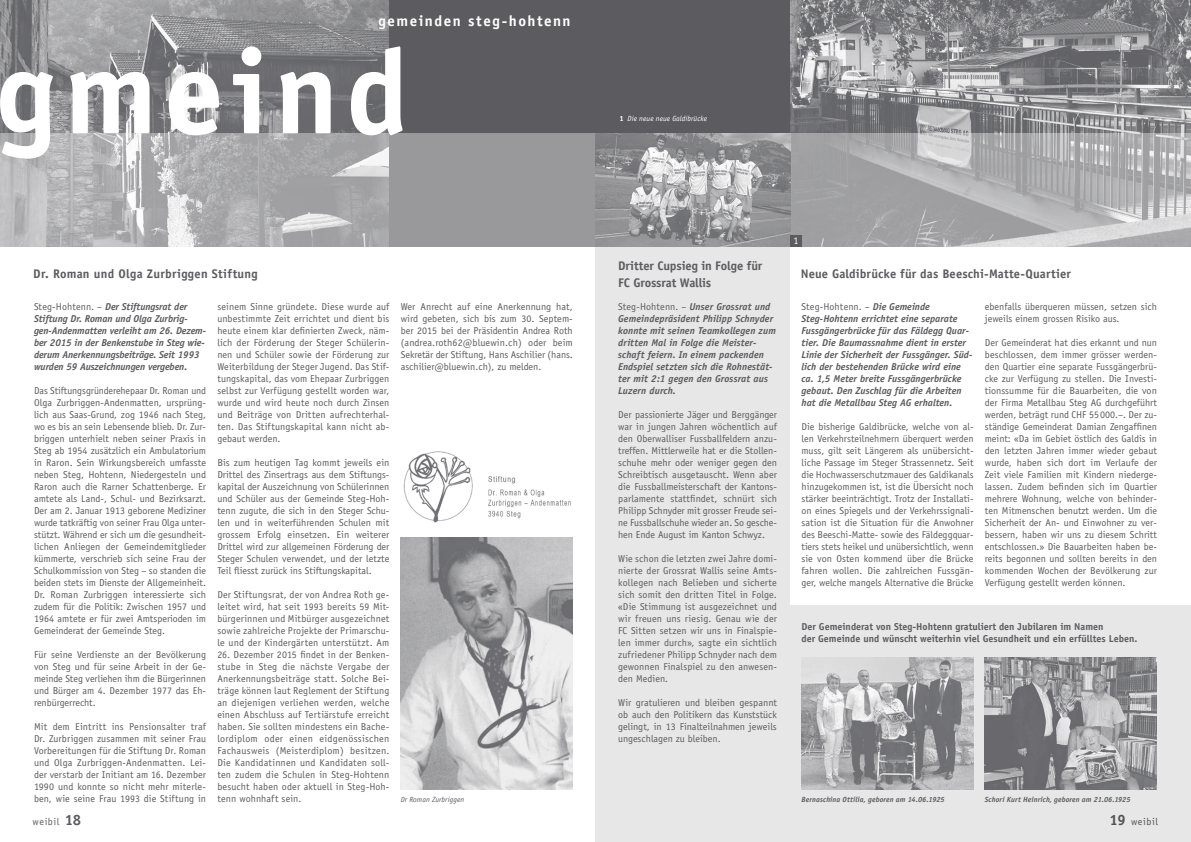
<style>
.page{position:relative;width:1191px;height:842px;background:#fff}
.page>*{position:absolute;margin:0;border:0;box-sizing:border-box;transform-origin:0 0}
.t1{font:700 120px "Officina Sans";letter-spacing:.055em;color:#fff}
.t2{font:700 15px "Officina Sans";letter-spacing:.1em;color:#fff}
.t3{font:700 12.5px "Officina Sans";letter-spacing:.01em;color:#5c5c60}
.t4{font:700 12.5px/16.8px "Officina Sans";letter-spacing:-.01em;color:#5c5c60}
.t5{font:10px/12px "Officina Sans";color:#5c5c60;text-align:justify}
.t6{font:italic 700 10px/12px "Officina Sans";color:#5c5c60}
.t7{font:700 10px/12px "Officina Sans";color:#5c5c60}
.t8{font:10px "Officina Sans";color:#fff}
.t9{font:italic 700 7.5px "Officina Sans";letter-spacing:.01em;color:#5c5c60}
.t10{font:italic 7.5px "Officina Sans";letter-spacing:.01em;color:#fff}
.t11{font:italic 7.5px "Officina Sans";letter-spacing:.01em;color:#5c5c60}
.s1{font-weight:700;font-style:normal}
.s2{font-weight:400;font-style:normal}
.s3{font-weight:700;font-size:15px}
</style>
<div class="page">
<div style="left:0;top:0;width:1191px;height:247px;background:#5c5c60"></div>
<img style="left:790px;top:0;width:401px;height:133px">
<img style="left:0;top:0;width:388px;height:133px">
<div style="left:790px;top:605px;width:401px;height:237px;background:#e7e7e7"></div>
<div style="left:595px;top:247px;width:195px;height:595px;background:#e7e7e7"></div>
<img style="left:401px;top:538px;width:172px;height:252px">
<svg style="left:0;top:133px;width:595px;height:114px;background:#aaaaac"></svg>
<svg style="left:790px;top:133px;width:401px;height:114px;background:#afafb1"></svg>
<img style="left:403px;top:451px;width:168px;height:72px">
<img style="left:595px;top:133px;width:195px;height:114px">
<div style="left:790px;top:235px;width:11px;height:12px;background:#5c5c60"></div>
<img style="left:801px;top:658px;width:173px;height:132px">
<img style="left:984px;top:658px;width:173px;height:132px">
<h2 class="t2" style="left:378px;top:12px;width:194px">gemeinden steg-hohtenn</h2>
<h1 class="t1" style="left:-4px;top:18px;width:413px">gmeind</h1>
<p class="t10" style="left:619px;top:114px;width:89px"><span class="s1">1</span> Die neue neue Galdibrücke</p>
<p class="t3" style="left:33px;top:266px;width:226px">Dr. Roman und Olga Zurbriggen Stiftung</p>
<p class="t6" style="left:34px;top:300px;width:173px"><span class="s2">Steg-Hohtenn. –</span> Der Stiftungsrat der Stiftung Dr. Roman und Olga Zurbrig&shy;gen-Andenmatten verleiht am 26. Dezem&shy;ber 2015 in der Benkenstube in Steg wie&shy;derum Anerkennungsbeiträge. Seit 1993 wurden 59 Auszeichnungen vergeben.</p>
<p class="t5" style="left:34px;top:384px;width:174px">Das Stiftungsgründerehepaar Dr. Roman und Olga Zurbriggen-Andenmatten, ursprüng&shy;lich aus Saas-Grund, zog 1946 nach Steg, wo es bis an sein Lebensende blieb. Dr. Zur&shy;briggen unterhielt neben seiner Praxis in Steg ab 1954 zusätzlich ein Ambulatorium in Raron. Sein Wirkungsbereich umfasste neben Steg, Hohtenn, Niedergesteln und Raron auch die Rarner Schattenberge. Er amtete als Land-, Schul- und Bezirksarzt.<br>Der am 2. Januar 1913 geborene Mediziner wurde tatkräftig von seiner Frau Olga unter&shy;stützt. Während er sich um die gesundheit&shy;lichen Anliegen der Gemeindemitglieder kümmerte, verschrieb sich seine Frau der Schulkommission von Steg – so standen die beiden stets im Dienste der Allgemeinheit.<br>Dr. Roman Zurbriggen interessierte sich zudem für die Politik: Zwischen 1957 und 1964 amtete er für zwei Amtsperioden im Gemeinderat der Gemeinde Steg.</p>
<p class="t5" style="left:34px;top:648px;width:174px">Für seine Verdienste an der Bevölkerung von Steg und für seine Arbeit in der Ge&shy;meinde Steg verliehen ihm die Bürgerinnen und Bürger am 4. Dezember 1977 das Eh&shy;renbürgerrecht.</p>
<p class="t5" style="left:34px;top:720px;width:173px">Mit dem Eintritt ins Pensionsalter traf Dr. Zurbriggen zusammen mit seiner Frau Vorbereitungen für die Stiftung Dr. Roman und Olga Zurbriggen-Andenmatten. Lei&shy;der verstarb der Initiant am 16. Dezember 1990 und konnte so nicht mehr miterle&shy;ben, wie seine Frau 1993 die Stiftung in</p>
<p class="t5" style="left:217px;top:300px;width:173px">seinem Sinne gründete. Diese wurde auf unbestimmte Zeit errichtet und dient bis heute einem klar definierten Zweck, näm&shy;lich der Förderung der Steger Schülerin&shy;nen und Schüler sowie der Förderung zur Weiterbildung der Steger Jugend. Das Stif&shy;tungskapital, das vom Ehepaar Zurbriggen selbst zur Verfügung gestellt worden war, wurde und wird heute noch durch Zinsen und Beiträge von Dritten aufrechterhal&shy;ten. Das Stiftungskapital kann nicht ab&shy;gebaut werden.</p>
<p class="t5" style="left:217px;top:456px;width:173px">Bis zum heutigen Tag kommt jeweils ein Drittel des Zinsertrags aus dem Stiftungs&shy;kapital der Auszeichnung von Schülerinnen und Schüler aus der Gemeinde Steg-Hoh&shy;tenn zugute, die sich in den Steger Schu&shy;len und in weiterführenden Schulen mit grossem Erfolg einsetzen. Ein weiterer Drittel wird zur allgemeinen Förderung der Steger Schulen verwendet, und der letzte Teil fliesst zurück ins Stiftungskapital.</p>
<p class="t5" style="left:217px;top:588px;width:173px">Der Stiftungsrat, der von Andrea Roth ge&shy;leitet wird, hat seit 1993 bereits 59 Mit&shy;bürgerinnen und Mitbürger ausgezeichnet sowie zahlreiche Projekte der Primarschu&shy;le und der Kindergärten unterstützt. Am</p>
<p class="t5" style="left:217px;top:648px;width:173px">26. Dezember 2015 findet in der Benken&shy;stube in Steg die nächste Vergabe der Anerkennungsbeiträge statt. Solche Bei&shy;träge können laut Reglement der Stiftung an diejenigen verliehen werden, welche einen Abschluss auf Tertiärstufe erreicht haben. Sie sollten mindestens ein Bache&shy;lordiplom oder einen eidgenössischen Fachausweis (Meisterdiplom) besitzen.<br>Die Kandidatinnen und Kandidaten soll&shy;ten zudem die Schulen in Steg-Hohtenn besucht haben oder aktuell in Steg-Hoh&shy;tenn wohnhaft sein.</p>
<p class="t4" style="left:618px;top:257px;width:146px">Dritter Cupsieg in Folge für<br>FC Grossrat Wallis</p>
<p class="t5" style="left:401px;top:300px;width:174px">Wer Anrecht auf eine Anerkennung hat, wird gebeten, sich bis zum 30. Septem&shy;ber 2015 bei der Präsidentin Andrea Roth (andrea.roth62@bluewin.ch) oder beim Sekretär der Stiftung, Hans Aschilier (hans. aschilier@bluewin.ch), zu melden.</p>
<p class="t6" style="left:618px;top:300px;width:159px"><span class="s2">Steg-Hohtenn. –</span> Unser Grossrat und<br>Gemeindepräsident Philipp Schnyder konnte mit seinen Teamkollegen zum dritten Mal in Folge die Meister&shy;schaft feiern. In einem packenden<br>Endspiel setzten sich die Rohnestät&shy;ter mit 2:1 gegen den Grossrat aus<br>Luzern durch.</p>
<p class="t5" style="left:618px;top:408px;width:160px">Der passionierte Jäger und Berggänger war in jungen Jahren wöchentlich auf den Oberwalliser Fussballfeldern anzu&shy;treffen. Mittlerweile hat er die Stollen&shy;schuhe mehr oder weniger gegen den Schreibtisch ausgetauscht. Wenn aber die Fussballmeisterschaft der Kantons&shy;parlamente stattfindet, schnürt sich Philipp Schnyder mit grosser Freude sei&shy;ne Fussballschuhe wieder an. So gesche&shy;hen Ende August im Kanton Schwyz.</p>
<p class="t5" style="left:618px;top:552px;width:160px">Wie schon die letzten zwei Jahre domi&shy;nierte der Grossrat Wallis seine Amts&shy;kollegen nach Belieben und sicherte sich somit den dritten Titel in Folge. «Die Stimmung ist ausgezeichnet und wir freuen uns riesig. Genau wie der FC Sitten setzen wir uns in Finalspie&shy;len immer durch», sagte ein sichtlich zufriedener Philipp Schnyder nach dem gewonnen Finalspiel zu den anwesen&shy;den Medien.</p>
<p class="t5" style="left:618px;top:696px;width:160px">Wir gratulieren und bleiben gespannt ob auch den Politikern das Kunststück gelingt, in 13 Finalteilnahmen jeweils ungeschlagen zu bleiben.</p>
<p class="t11" style="left:401px;top:795px;width:65px">Dr Roman Zurbriggen</p>
<p class="t8" style="left:793px;top:235px;width:6px">1</p>
<p class="t3" style="left:801px;top:266px;width:271px">Neue Galdibrücke für das Beeschi-Matte-Quartier</p>
<p class="t6" style="left:801px;top:300px;width:172px"><span class="s2">Steg-Hohtenn. –</span> Die Gemeinde Steg-Hohtenn errichtet eine separate Fussgängerbrücke für das Fäldegg Quar&shy;tier. Die Baumassnahme dient in erster Linie der Sicherheit der Fussgänger. Süd&shy;lich der bestehenden Brücke wird eine ca. 1,5 Meter breite Fussgängerbrücke gebaut. Den Zuschlag für die Arbeiten hat die Metallbau Steg AG erhalten.</p>
<p class="t5" style="left:801px;top:420px;width:174px">Die bisherige Galdibrücke, welche von al&shy;len Verkehrsteilnehmern überquert werden muss, gilt seit Längerem als unübersicht&shy;liche Passage im Steger Strassennetz. Seit die Hochwasserschutzmauer des Galdikanals hinzugekommen ist, ist die Übersicht noch stärker beeinträchtigt. Trotz der Installati&shy;on eines Spiegels und der Verkehrssignali&shy;sation ist die Situation für die Anwohner des Beeschi-Matte- sowie des Fäldeggquar&shy;tiers stets heikel und unübersichtlich, wenn sie von Osten kommend über die Brücke fahren wollen. Die zahlreichen Fussgän&shy;ger, welche mangels Alternative die Brücke</p>
<p class="t5" style="left:985px;top:300px;width:173px">ebenfalls überqueren müssen, setzen sich jeweils einem grossen Risiko aus.</p>
<p class="t5" style="left:985px;top:336px;width:174px">Der Gemeinderat hat dies erkannt und nun beschlossen, dem immer grösser werden&shy;den Quartier eine separate Fussgängerbrü&shy;cke zur Verfügung zu stellen. Die Investi&shy;tionssumme für die Bauarbeiten, die von der Firma Metallbau Steg AG durchgeführt werden, beträgt rund CHF 55000.–. Der zu&shy;ständige Gemeinderat Damian Zengaffinen meint: «Da im Gebiet östlich des Galdis in den letzten Jahren immer wieder gebaut wurde, haben sich dort im Verlaufe der Zeit viele Familien mit Kindern niederge&shy;lassen. Zudem befinden sich im Quartier mehrere Wohnung, welche von behinder&shy;ten Mitmenschen benutzt werden. Um die Sicherheit der An- und Einwohner zu ver&shy;bessern, haben wir uns zu diesem Schritt entschlossen.» Die Bauarbeiten haben be&shy;reits begonnen und sollten bereits in den kommenden Wochen der Bevölkerung zur Verfügung gestellt werden können.</p>
<p class="t7" style="left:801px;top:621px;width:337px">Der Gemeinderat von Steg-Hohtenn gratuliert den Jubilaren im Namen<br>der Gemeinde und wünscht weiterhin viel Gesundheit und ein erfülltes Leben.</p>
<p class="t9" style="left:801px;top:795px;width:144px">Bernaschina Ottilia, geboren am 14.06.1925</p>
<p class="t9" style="left:985px;top:795px;width:147px">Schori Kurt Heinrich, geboren am 21.06.1925</p>
<p class="t5" style="left:33px;top:816px;width:50px">weibil <span class="s3">18</span></p>
<p class="t5" style="left:1109px;top:816px;width:50px"><span class="s3">19</span> weibil</p>
</div>
